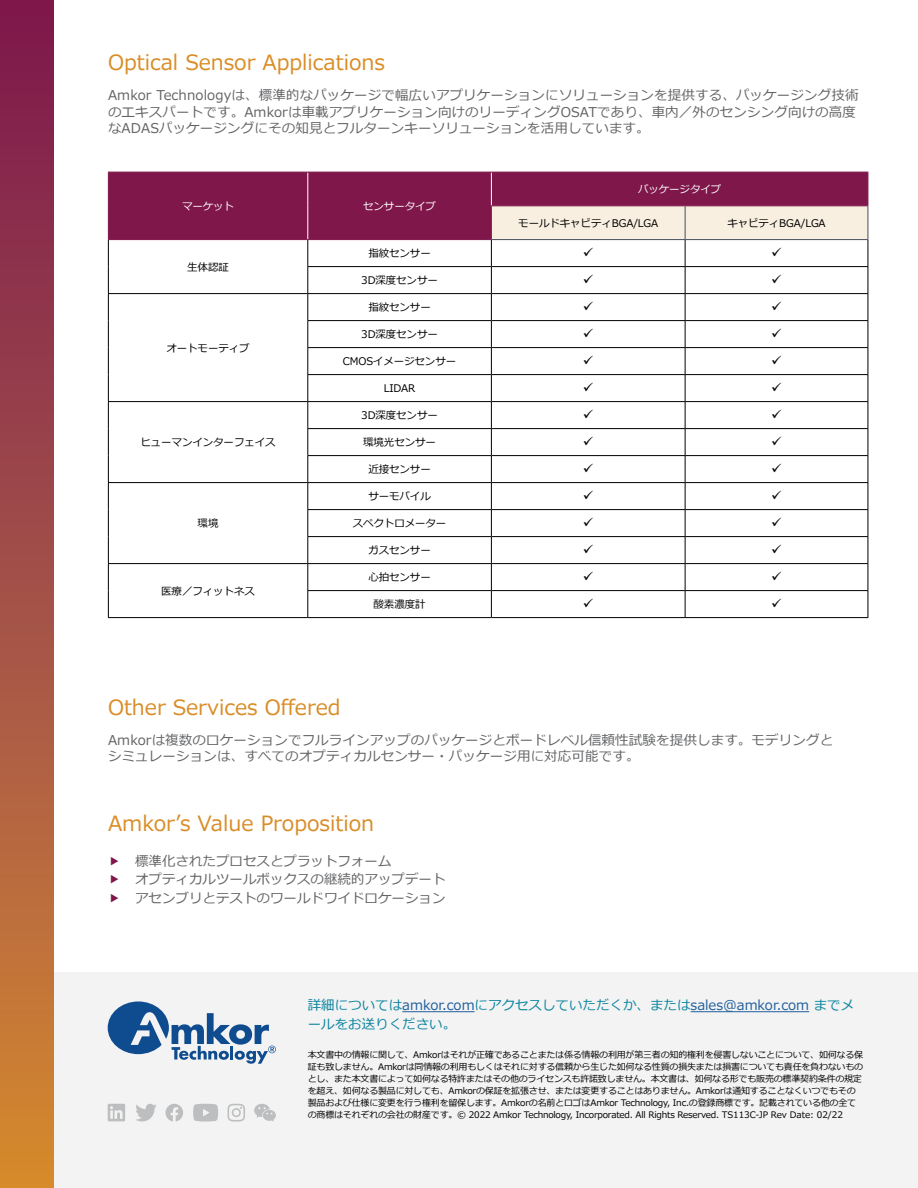
<style>
.page{position:relative;width:918px;height:1188px;background:#fff}
.page>*{position:absolute;margin:0;border:0;box-sizing:border-box;transform-origin:0 0}
.t1{font:21px "Meiryo";color:#d98d27}
.t2{font:13.5px/16.5px "Meiryo";letter-spacing:.01em;color:#636466}
.t3{font:13.5px/19.5px "Meiryo";color:#09839f}
.t4{font:10.5px "Meiryo";letter-spacing:-.01em;color:#000}
.t5{font:10.5px "Meiryo";letter-spacing:-.01em;color:#fff}
.t6{font:9px/12px "Meiryo";letter-spacing:-.025em;color:#000}
.s1{color:#215e9e}
</style>
<div class="page">
<div style="left:0;top:972px;width:918px;height:216px;background:#f2f3f2"></div>
<svg style="left:108px;top:1001px;width:168px;height:63px"></svg>
<div style="left:0;top:0;width:53px;height:1188px;background:linear-gradient(to bottom,#791853,#d28a34)"></div>
<svg style="left:165px;top:1104px;width:18px;height:18px"></svg>
<svg style="left:193px;top:1104px;width:25px;height:18px"></svg>
<svg style="left:108px;top:1104px;width:17px;height:17px"></svg>
<svg style="left:136px;top:1104px;width:21px;height:18px"></svg>
<svg style="left:254px;top:1104px;width:22px;height:18px"></svg>
<svg style="left:228px;top:1104px;width:17px;height:18px"></svg>
<hr style="left:402px;top:1011px;width:73px;height:1px;background:#215e9e">
<hr style="left:691px;top:1011px;width:118px;height:1px;background:#215e9e">
<div style="left:109px;top:173px;width:759px;height:66px;background:#7f174b"></div>
<hr style="left:868px;top:172px;width:1px;height:33px;background:#7f174b">
<hr style="left:307px;top:172px;width:1px;height:34px;background:#fff">
<hr style="left:491px;top:172px;width:1px;height:33px;background:#fff">
<hr style="left:307px;top:206px;width:1px;height:33px;background:#fff">
<hr style="left:307px;top:266px;width:184px;height:1px;background:#000">
<hr style="left:108px;top:293px;width:200px;height:1px;background:#000">
<hr style="left:308px;top:293px;width:183px;height:1px;background:#000">
<hr style="left:307px;top:320px;width:184px;height:1px;background:#000">
<hr style="left:307px;top:347px;width:184px;height:1px;background:#000">
<hr style="left:307px;top:374px;width:184px;height:1px;background:#000">
<hr style="left:108px;top:401px;width:200px;height:1px;background:#000">
<hr style="left:308px;top:401px;width:183px;height:1px;background:#000">
<hr style="left:307px;top:428px;width:184px;height:1px;background:#000">
<hr style="left:307px;top:455px;width:184px;height:1px;background:#000">
<hr style="left:108px;top:482px;width:200px;height:1px;background:#000">
<hr style="left:308px;top:482px;width:183px;height:1px;background:#000">
<hr style="left:307px;top:509px;width:184px;height:1px;background:#000">
<hr style="left:307px;top:536px;width:184px;height:1px;background:#000">
<hr style="left:308px;top:563px;width:183px;height:1px;background:#000">
<hr style="left:307px;top:590px;width:184px;height:1px;background:#000">
<hr style="left:308px;top:617px;width:183px;height:1px;background:#000">
<hr style="left:491px;top:617px;width:194px;height:1px;background:#000">
<hr style="left:685px;top:617px;width:183px;height:1px;background:#000">
<hr style="left:108px;top:172px;width:200px;height:1px;background:#7f174b">
<hr style="left:108px;top:172px;width:1px;height:34px;background:#7f174b">
<hr style="left:308px;top:172px;width:183px;height:1px;background:#7f174b">
<hr style="left:491px;top:172px;width:194px;height:1px;background:#7f174b">
<hr style="left:685px;top:172px;width:183px;height:1px;background:#7f174b">
<hr style="left:108px;top:206px;width:1px;height:33px;background:#7f174b">
<hr style="left:108px;top:239px;width:200px;height:1px;background:#7f174b">
<hr style="left:308px;top:239px;width:184px;height:1px;background:#7f174b">
<hr style="left:491px;top:205px;width:194px;height:1px;background:#7f174b">
<hr style="left:685px;top:205px;width:183px;height:1px;background:#7f174b">
<hr style="left:108px;top:563px;width:200px;height:1px;background:#000">
<svg style="left:108px;top:240px;width:1px;height:377px"></svg>
<svg style="left:307px;top:240px;width:1px;height:377px"></svg>
<hr style="left:108px;top:617px;width:200px;height:1px;background:#000">
<svg style="left:491px;top:206px;width:378px;height:411px"></svg>
<h1 class="t1" style="left:108px;top:48px;width:279px">Optical Sensor Applications</h1>
<h2 class="t2" style="left:108px;top:88px;width:752px">Amkor Technologyは、標準的なパッケージで幅広いアプリケーションにソリューションを提供する、パッケージング技術のエキスパートです。Amkorは車載アプリケーション向けのリーディングOSATであり、車内／外のセンシング向けの高度なADASパッケージングにその知見とフルターンキーソリューションを活用しています。</h2>
<p class="t5" style="left:182px;top:199px;width:54px">マーケット</p>
<p class="t5" style="left:363px;top:199px;width:74px">センサータイプ</p>
<p class="t4" style="left:187px;top:260px;width:43px">生体認証</p>
<p class="t4" style="left:166px;top:340px;width:85px">オートモーティブ</p>
<p class="t4" style="left:140px;top:435px;width:137px">ヒューマンインターフェイス</p>
<p class="t4" style="left:198px;top:516px;width:22px">環境</p>
<p class="t4" style="left:161px;top:583px;width:95px">医療／フィットネス</p>
<p class="t4" style="left:368px;top:246px;width:64px">指紋センサー</p>
<p class="t4" style="left:361px;top:273px;width:78px">3D深度センサー</p>
<p class="t4" style="left:368px;top:300px;width:64px">指紋センサー</p>
<p class="t4" style="left:361px;top:327px;width:78px">3D深度センサー</p>
<p class="t4" style="left:343px;top:354px;width:115px">CMOSイメージセンサー</p>
<p class="t4" style="left:384px;top:381px;width:33px">LIDAR</p>
<p class="t4" style="left:361px;top:408px;width:78px">3D深度センサー</p>
<p class="t4" style="left:363px;top:435px;width:74px">環境光センサー</p>
<p class="t4" style="left:368px;top:462px;width:64px">近接センサー</p>
<p class="t4" style="left:368px;top:489px;width:64px">サーモパイル</p>
<p class="t4" style="left:353px;top:516px;width:95px">スペクトロメーター</p>
<p class="t4" style="left:368px;top:543px;width:64px">ガスセンサー</p>
<p class="t4" style="left:368px;top:570px;width:64px">心拍センサー</p>
<p class="t4" style="left:374px;top:597px;width:54px">酸素濃度計</p>
<p class="t5" style="left:638px;top:182px;width:85px">パッケージタイプ</p>
<p class="t4" style="left:518px;top:216px;width:141px">モールドキャビティBGA/LGA</p>
<p class="t4" style="left:727px;top:216px;width:100px">キャビティBGA/LGA</p>
<h1 class="t1" style="left:108px;top:693px;width:234px">Other Services Offered</h1>
<h2 class="t2" style="left:108px;top:732px;width:727px">Amkorは複数のロケーションでフルラインアップのパッケージとボードレベル信頼性試験を提供します。モデリングとシミュレーションは、すべてのオプティカルセンサー・パッケージ用に対応可能です。</h2>
<h1 class="t1" style="left:108px;top:809px;width:268px">Amkor’s Value Proposition</h1>
<h2 class="t2" style="left:135px;top:852px;width:312px;line-height:18.6px">標準化されたプロセスとプラットフォーム<br>オプティカルツールボックスの継続的アップデートアセンブリとテストのワールドワイドロケーション</h2>
<h2 class="t3" style="left:308px;top:996px;width:548px">詳細については<span class="s1">amkor.com</span>にアクセスしていただくか、または<span class="s1">sales@amkor.com</span> までメールをお送りください。</h2>
<p class="t6" style="left:308px;top:1049px;width:557px">本文書中の情報に関して、Amkorはそれが正確であることまたは係る情報の利用が第三者の知的権利を侵害しないことについて、如何なる保証も致しません。Amkorは同情報の利用もしくはそれに対する信頼から生じた如何なる性質の損失または損害についても責任を負わないものとし、また本文書によって如何なる特許またはその他のライセンスも許諾致しません。本文書は、如何なる形でも販売の標準契約条件の規定を超え、如何なる製品に対しても、Amkorの保証を拡張させ、または変更することはありません。Amkorは通知することなくいつでもその製品および仕様に変更を行う権利を留保します。Amkorの名前とロゴはAmkor Technology, Inc.の登録商標です。記載されている他の全ての商標はそれぞれの会社の財産です。© 2022 Amkor Technology, Incorporated. All Rights Reserved. TS113C-JP Rev Date: 02/22</p>
</div>
